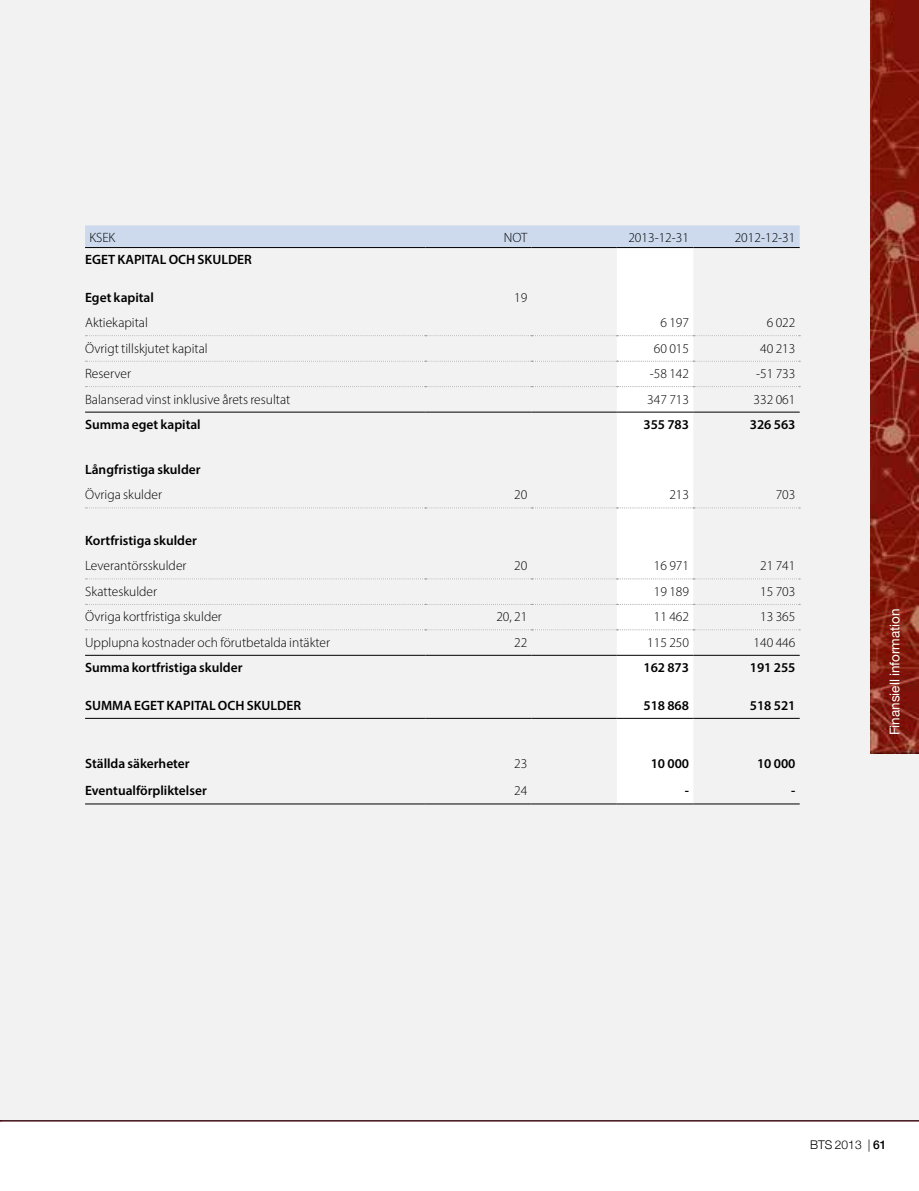
<style>
.page{position:relative;width:919px;height:1191px;background:#fff}
.page>*{position:absolute;margin:0;border:0;box-sizing:border-box;transform-origin:0 0}
.t1{font:300 13.5px "Myriad Pro";color:#000}
.t2{font:600 13.5px "Myriad Pro";color:#000}
.t3{font:13.5px "Helvetica Neue";color:#fff}
.t4{font:300 12px "Helvetica Neue";color:#000}
.s1{font-weight:500}
</style>
<div class="page">
<div style="left:0;top:0;width:918px;height:1120px;background:#f2f2f2"></div>
<hr style="left:0;top:1120px;width:918px;height:1px;background:#000">
<svg style="left:85px;top:225px;width:715px;height:579px"></svg>
<hr style="left:85px;top:655px;width:340px;height:1px;background:#000">
<hr style="left:425px;top:655px;width:106px;height:1px;background:#000">
<hr style="left:531px;top:655px;width:85px;height:1px;background:#000">
<hr style="left:616px;top:655px;width:77px;height:1px;background:#000">
<hr style="left:693px;top:655px;width:106px;height:1px;background:#000">
<hr style="left:85px;top:718px;width:340px;height:1px;background:#000">
<hr style="left:425px;top:718px;width:106px;height:1px;background:#000">
<hr style="left:531px;top:718px;width:85px;height:1px;background:#000">
<hr style="left:616px;top:718px;width:77px;height:1px;background:#000">
<hr style="left:693px;top:718px;width:106px;height:1px;background:#000">
<hr style="left:85px;top:803px;width:340px;height:1px;background:#000">
<hr style="left:425px;top:803px;width:106px;height:1px;background:#000">
<hr style="left:531px;top:803px;width:85px;height:1px;background:#000">
<hr style="left:616px;top:803px;width:77px;height:1px;background:#000">
<hr style="left:693px;top:803px;width:106px;height:1px;background:#000">
<img style="left:870px;top:0;width:48px;height:753px">
<p class="t1" style="left:89px;top:230px;width:28px">KSEK</p>
<p class="t1" style="left:503px;top:230px;width:25px">NOT</p>
<p class="t1" style="left:628px;top:230px;width:62px">2013-12-31</p>
<p class="t1" style="left:734px;top:230px;width:62px">2012-12-31</p>
<p class="t2" style="left:85px;top:251px;width:168px">EGET KAPITAL OCH SKULDER</p>
<p class="t2" style="left:85px;top:289px;width:70px">Eget kapital</p>
<p class="t1" style="left:514px;top:289px;width:15px">19</p>
<p class="t1" style="left:85px;top:314px;width:64px">Aktiekapital</p>
<p class="t1" style="left:660px;top:314px;width:30px">6 197</p>
<p class="t1" style="left:766px;top:314px;width:30px">6 022</p>
<p class="t1" style="left:85px;top:340px;width:124px">Övrigt tillskjutet kapital</p>
<p class="t1" style="left:653px;top:340px;width:37px">60 015</p>
<p class="t1" style="left:760px;top:340px;width:37px">40 213</p>
<p class="t1" style="left:85px;top:365px;width:47px">Reserver</p>
<p class="t1" style="left:649px;top:365px;width:41px">-58 142</p>
<p class="t1" style="left:756px;top:365px;width:41px">-51 733</p>
<p class="t1" style="left:85px;top:391px;width:207px">Balanserad vinst inklusive årets resultat</p>
<p class="t1" style="left:647px;top:391px;width:43px">347 713</p>
<p class="t1" style="left:753px;top:391px;width:43px">332 061</p>
<p class="t2" style="left:85px;top:416px;width:117px">Summa eget kapital</p>
<p class="t2" style="left:643px;top:416px;width:47px">355 783</p>
<p class="t2" style="left:749px;top:416px;width:47px">326 563</p>
<p class="t2" style="left:85px;top:461px;width:117px">Långfristiga skulder</p>
<p class="t1" style="left:85px;top:487px;width:78px">Övriga skulder</p>
<p class="t1" style="left:514px;top:487px;width:15px">20</p>
<p class="t1" style="left:669px;top:487px;width:21px">213</p>
<p class="t1" style="left:775px;top:487px;width:21px">703</p>
<p class="t2" style="left:85px;top:532px;width:113px">Kortfristiga skulder</p>
<p class="t1" style="left:85px;top:558px;width:103px">Leverantörsskulder</p>
<p class="t1" style="left:514px;top:558px;width:15px">20</p>
<p class="t1" style="left:653px;top:558px;width:37px">16 971</p>
<p class="t1" style="left:760px;top:558px;width:37px">21 741</p>
<p class="t1" style="left:85px;top:583px;width:74px">Skatteskulder</p>
<p class="t1" style="left:653px;top:583px;width:37px">19 189</p>
<p class="t1" style="left:760px;top:583px;width:37px">15 703</p>
<p class="t1" style="left:85px;top:608px;width:138px">Övriga kortfristiga skulder</p>
<p class="t1" style="left:496px;top:608px;width:33px">20, 21</p>
<p class="t1" style="left:653px;top:608px;width:37px">11 462</p>
<p class="t1" style="left:760px;top:608px;width:37px">13 365</p>
<p class="t1" style="left:85px;top:634px;width:246px">Upplupna kostnader och förutbetalda intäkter</p>
<p class="t1" style="left:514px;top:634px;width:15px">22</p>
<p class="t1" style="left:647px;top:634px;width:43px">115 250</p>
<p class="t1" style="left:753px;top:634px;width:43px">140 446</p>
<p class="t2" style="left:85px;top:659px;width:159px">Summa kortfristiga skulder</p>
<p class="t2" style="left:643px;top:659px;width:47px">162 873</p>
<p class="t2" style="left:749px;top:659px;width:47px">191 255</p>
<p class="t2" style="left:85px;top:696px;width:217px">SUMMA EGET KAPITAL OCH SKULDER</p>
<p class="t2" style="left:643px;top:696px;width:47px">518 868</p>
<p class="t2" style="left:749px;top:696px;width:47px">518 521</p>
<p class="t2" style="left:85px;top:754px;width:106px">Ställda säkerheter</p>
<p class="t1" style="left:514px;top:755px;width:15px">23</p>
<p class="t2" style="left:650px;top:754px;width:40px">10 000</p>
<p class="t2" style="left:757px;top:754px;width:40px">10 000</p>
<p class="t2" style="left:85px;top:782px;width:123px">Eventualförpliktelser</p>
<p class="t1" style="left:514px;top:783px;width:15px">24</p>
<p class="t2" style="left:684px;top:782px;width:6px">-</p>
<p class="t2" style="left:791px;top:782px;width:6px">-</p>
<p class="t3" style="left:884px;top:735px;width:129px;rotate:-90deg">Finansiell information</p>
<p class="t4" style="left:810px;top:1134px;width:78px">BTS 2013 | <span class="s1">61</span></p>
</div>
